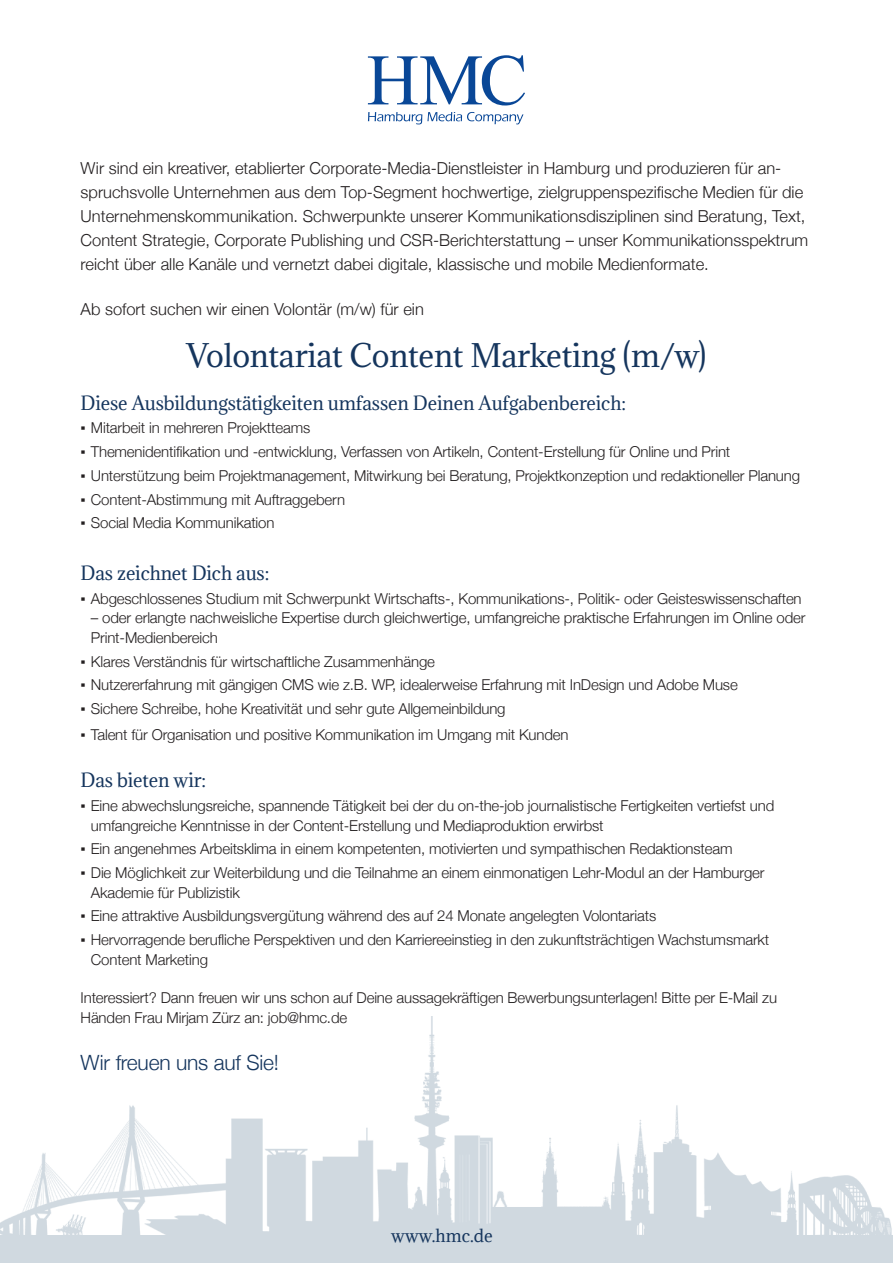
<style>
.page{position:relative;width:893px;height:1263px;background:#fff}
.page>*{position:absolute;margin:0;border:0;box-sizing:border-box;transform-origin:0 0}
.t1{font:30px "Adamina";letter-spacing:-.01em;color:#15355d}
.t2{font:300 21px "Helvetica Neue";letter-spacing:-.01em;color:#15355d}
.t3{font:18px "Adamina";letter-spacing:-.01em;color:#15355d}
.t4{font:300 16.5px/24px "Helvetica Neue";color:#231f20}
.t5{font:16.5px "Adamina";color:#15355d}
.t6{font:300 15px/19.5px "Helvetica Neue";letter-spacing:-.01em;color:#231f20}
.s1{font-family:"Verdana";font-weight:400}
</style>
<div class="page">
<img style="left:0;top:1016px;width:892px;height:219px">
<div style="left:0;top:1235px;width:893px;height:28px;background:#d0d9e0"></div>
<svg style="left:368px;top:112px;width:155px;height:12px"></svg>
<svg style="left:368px;top:55px;width:157px;height:50px"></svg>
<p class="t4" style="left:81px;top:155px;width:729px">Wir sind ein kreativer, etablierter Corporate-Media-Dienstleister in Hamburg und produzieren für an&shy;spruchsvolle Unternehmen aus dem Top-Segment hochwertige, zielgruppenspezifische Medien für die Unternehmenskommunikation. Schwerpunkte unserer Kommunikationsdisziplinen sind Beratung, Text, Content Strategie, Corporate Publishing und CSR-Berichterstattung – unser Kommunikationsspektrum reicht über alle Kanäle und vernetzt dabei digitale, klassische und mobile Medienformate.</p>
<p class="t4" style="left:81px;top:296px;width:345px">Ab sofort suchen wir einen Volontär (m/w) für ein</p>
<h1 class="t1" style="left:187px;top:335px;width:521px">Volontariat Content Marketing (m/w)</h1>
<p class="t3" style="left:81px;top:390px;width:547px">Diese Ausbildungstätigkeiten umfassen Deinen Aufgabenbereich:</p>
<p class="t6" style="left:81px;top:417px;width:231px"><span class="s1">▪</span> Mitarbeit in mehreren Projektteams</p>
<p class="t6" style="left:81px;top:441px;width:651px"><span class="s1">▪</span> Themenidentifikation und -entwicklung, Verfassen von Artikeln, Content-Erstellung für Online und Print</p>
<p class="t6" style="left:81px;top:465px;width:721px"><span class="s1">▪</span> Unterstützung beim Projektmanagement, Mitwirkung bei Beratung, Projektkonzeption und redaktioneller Planung</p>
<p class="t6" style="left:81px;top:488px;width:266px"><span class="s1">▪</span> Content-Abstimmung mit Auftraggebern</p>
<p class="t6" style="left:81px;top:512px;width:195px"><span class="s1">▪</span> Social Media Kommunikation</p>
<p class="t3" style="left:81px;top:561px;width:190px">Das zeichnet Dich aus:</p>
<p class="t6" style="left:81px;top:588px;width:723px"><span class="s1">▪</span> Abgeschlossenes Studium mit Schwerpunkt Wirtschafts-, Kommunikations-, Politik- oder Geisteswissenschaften</p>
<p class="t6" style="left:91px;top:607px;width:716px">– oder erlangte nachweisliche Expertise durch gleichwertige, umfangreiche praktische Erfahrungen im Online oder<br>Print-Medienbereich</p>
<p class="t6" style="left:81px;top:650px;width:356px"><span class="s1">▪</span> Klares Verständnis für wirtschaftliche Zusammenhänge</p>
<p class="t6" style="left:81px;top:674px;width:659px"><span class="s1">▪</span> Nutzererfahrung mit gängigen CMS wie z.B. WP, idealerweise Erfahrung mit InDesign und Adobe Muse</p>
<p class="t6" style="left:81px;top:698px;width:426px"><span class="s1">▪</span> Sichere Schreibe, hohe Kreativität und sehr gute Allgemeinbildung</p>
<p class="t6" style="left:81px;top:724px;width:489px"><span class="s1">▪</span> Talent für Organisation und positive Kommunikation im Umgang mit Kunden</p>
<p class="t3" style="left:81px;top:768px;width:127px">Das bieten wir:</p>
<p class="t6" style="left:91px;top:795px;width:685px;text-indent:-10px"><span class="s1">▪</span> Eine abwechslungsreiche, spannende Tätigkeit bei der du on-the-job journalistische Fertigkeiten vertiefst und umfangreiche Kenntnisse in der Content-Erstellung und Mediaproduktion erwirbst</p>
<p class="t6" style="left:81px;top:838px;width:653px"><span class="s1">▪</span> Ein angenehmes Arbeitsklima in einem kompetenten, motivierten und sympathischen Redaktionsteam</p>
<p class="t6" style="left:91px;top:862px;width:675px;text-indent:-10px"><span class="s1">▪</span> Die Möglichkeit zur Weiterbildung und die Teilnahme an einem einmonatigen Lehr-Modul an der Hamburger<br>Akademie für Publizistik</p>
<p class="t6" style="left:81px;top:905px;width:577px"><span class="s1">▪</span> Eine attraktive Ausbildungsvergütung während des auf 24 Monate angelegten Volontariats</p>
<p class="t6" style="left:91px;top:929px;width:680px;text-indent:-10px"><span class="s1">▪</span> Hervorragende berufliche Perspektiven und den Karriereeinstieg in den zukunftsträchtigen Wachstumsmarkt<br>Content Marketing</p>
<p class="t6" style="left:81px;top:987px;width:698px">Interessiert? Dann freuen wir uns schon auf Deine aussagekräftigen Bewerbungsunterlagen! Bitte per E-Mail zu<br>Händen Frau Mirjam Zürz an: job@hmc.de</p>
<h2 class="t2" style="left:81px;top:1045px;width:200px">Wir freuen uns auf Sie!</h2>
<p class="t5" style="left:391px;top:1225px;width:103px">www.hmc.de</p>
</div>
